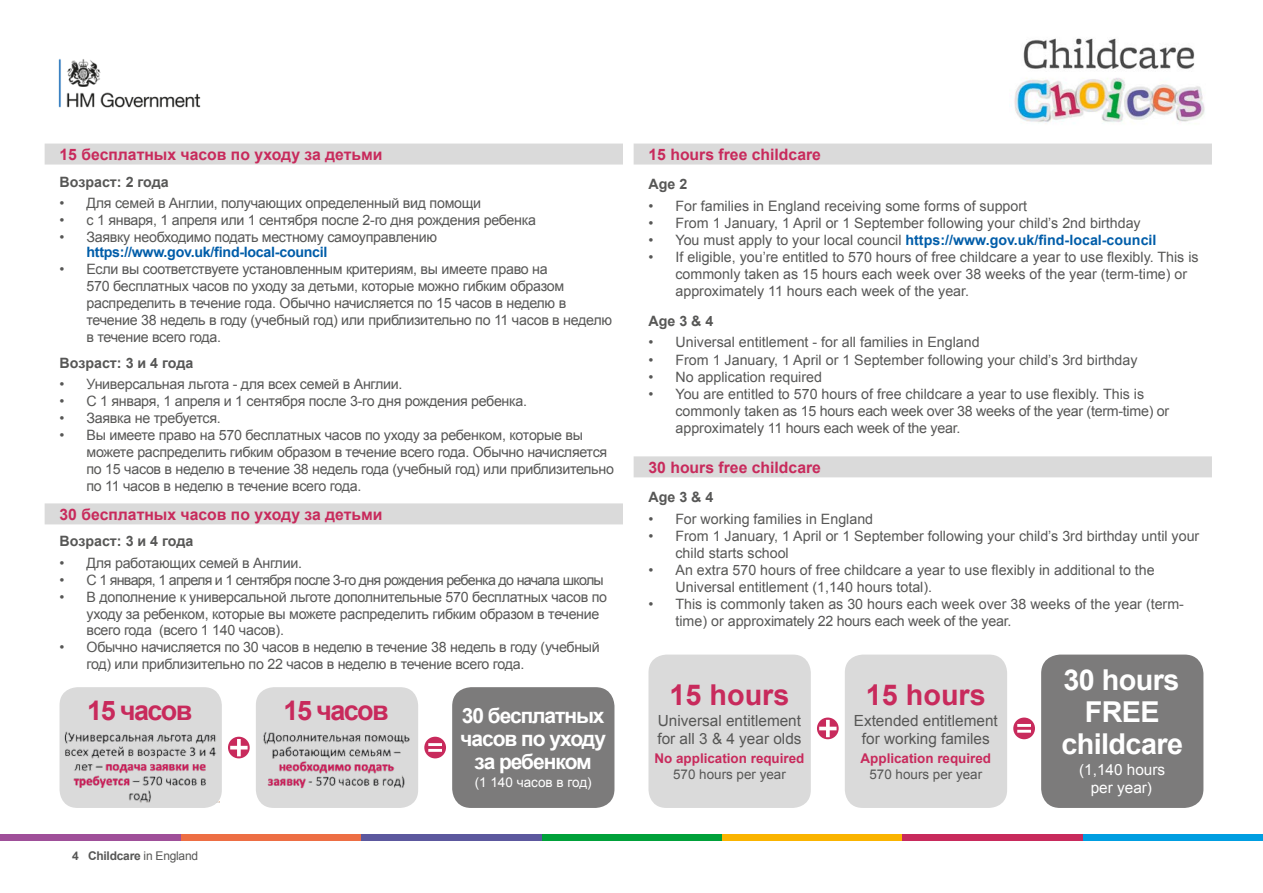
<style>
.page{position:relative;width:1263px;height:893px;background:#fff}
.page>*{position:absolute;margin:0;border:0;box-sizing:border-box;transform-origin:0 0}
.t1{font:700 28.8px/31.5px "Arial";letter-spacing:-.02em;color:#fff;text-align:center}
.t2{font:700 28.8px "Arial";color:#c82a5c}
.t3{font:700 27px "Arial";letter-spacing:-.06em;color:#c82a5c}
.t4{font:700 21px/22.8px "Arial";letter-spacing:-.05em;color:#fff;text-align:center}
.t5{font:700 15.75px "Arial";color:#c82a5c}
.t6{font:15.3px/18.5px "Arial";color:#575756}
.t7{font:15.3px/18.5px "Arial";color:#fff;text-align:center}
.t8{font:14.25px/17px "Arial";letter-spacing:-.02em;color:#575756}
.t9{font:14.25px/17.1px "Arial";color:#575756}
.t10{font:700 14.25px "Arial";letter-spacing:-.01em;color:#005da9}
.t11{font:14.25px "Arial";letter-spacing:-.05em;color:#575756}
.t12{font:700 14.25px "Arial";color:#575756}
.t13{font:13.5px "Arial";color:#fff}
.t14{font:700 13.35px "Arial";color:#c82a5c}
.t15{font:13.35px "Arial";color:#575756}
.t16{font:700 12px "Arial";letter-spacing:-.02em;color:#575756}
.s1{font-weight:400}
.s2{font-weight:400;color:#575756}
</style>
<div class="page">
<div style="left:1082px;top:834px;width:181px;height:7px;background:#009ee1"></div>
<div style="left:902px;top:834px;width:180px;height:7px;background:#c82a5c"></div>
<div style="left:722px;top:834px;width:180px;height:7px;background:#fab400"></div>
<div style="left:541px;top:834px;width:181px;height:7px;background:#00a13a"></div>
<div style="left:361px;top:834px;width:180px;height:7px;background:#5c589e"></div>
<div style="left:180px;top:834px;width:181px;height:7px;background:#ed6e44"></div>
<div style="left:0;top:834px;width:180px;height:7px;background:#9f4f99"></div>
<img style="left:1014px;top:38px;width:191px;height:86px">
<img style="left:58px;top:59px;width:143px;height:49px">
<div style="left:634px;top:144px;width:578px;height:21px;background:#dadada"></div>
<div style="left:634px;top:456px;width:578px;height:21px;background:#dadada"></div>
<div style="left:648px;top:655px;width:163px;height:153px;background:#dadada;border-radius:18px"></div>
<div style="left:845px;top:655px;width:162px;height:153px;background:#dadada;border-radius:18px"></div>
<div style="left:1041px;top:655px;width:162px;height:153px;background:#7c7b7b;border-radius:19px"></div>
<svg style="left:817px;top:717px;width:22px;height:22px"></svg>
<svg style="left:819px;top:720px;width:17px;height:17px"></svg>
<svg style="left:1013px;top:717px;width:22px;height:22px"></svg>
<hr style="left:1017px;top:730px;width:14px;height:3px;background:#fff">
<hr style="left:1017px;top:724px;width:14px;height:3px;background:#fff">
<div style="left:45px;top:144px;width:578px;height:21px;background:#dadada"></div>
<div style="left:45px;top:503px;width:578px;height:21px;background:#dadada"></div>
<svg style="left:228px;top:737px;width:22px;height:21px"></svg>
<svg style="left:230px;top:739px;width:18px;height:17px"></svg>
<div style="left:424px;top:737px;width:22px;height:21px;background:#c82a5c;border-radius:50%"></div>
<hr style="left:428px;top:749px;width:14px;height:3px;background:#fff">
<hr style="left:428px;top:743px;width:14px;height:3px;background:#fff">
<div style="left:60px;top:687px;width:162px;height:121px;background:#dadada;border-radius:18px"></div>
<div style="left:256px;top:687px;width:162px;height:121px;background:#dadada;border-radius:18px"></div>
<div style="left:452px;top:687px;width:162px;height:121px;background:#7c7b7b;border-radius:19px"></div>
<img style="left:60px;top:731px;width:160px;height:73px">
<img style="left:257px;top:732px;width:160px;height:72px">
<p class="t5" style="left:60px;top:144px;width:324px">15 бесплатных часов по уходу за детьми</p>
<p class="t12" style="left:60px;top:172px;width:111px">Возраст: 2 года</p>
<p class="t8" style="left:60px;top:194px;width:423px">• Для семей в Англии, получающих определенный вид помощи</p>
<p class="t8" style="left:60px;top:211px;width:478px">• с 1 января, 1 апреля или 1 сентября после 2-го дня рождения ребенка</p>
<p class="t8" style="left:60px;top:228px;width:379px">• Заявку необходимо подать местному самоуправлению</p>
<p class="t10" style="left:87px;top:243px;width:243px">https://www.gov.uk/find-local-council</p>
<p class="t8" style="left:87px;top:261px;width:527px;text-indent:-27px">• Если вы соответствуете установленным критериям, вы имеете право на<br>570 бесплатных часов по уходу за детьми, которые можно гибким образом распределить в течение года. Обычно начисляется по 15 часов в неделю в течение 38 недель в году (учебный год) или приблизительно по 11 часов в неделю в течение всего года.</p>
<p class="t12" style="left:60px;top:353px;width:135px">Возраст: 3 и 4 года</p>
<p class="t8" style="left:60px;top:376px;width:345px">• Универсальная льгота - для всех семей в Англии.</p>
<p class="t8" style="left:60px;top:392px;width:469px">• С 1 января, 1 апреля и 1 сентября после 3-го дня рождения ребенка.</p>
<p class="t8" style="left:60px;top:409px;width:163px">• Заявка не требуется.</p>
<p class="t8" style="left:87px;top:426px;width:529px;text-indent:-27px">• Вы имеете право на 570 бесплатных часов по уходу за ребенком, которые вы можете распределить гибким образом в течение всего года. Обычно начисляется по 15 часов в неделю в течение 38 недель года (учебный год) или приблизительно по 11 часов в неделю в течение всего года.</p>
<p class="t5" style="left:60px;top:504px;width:324px">30 бесплатных часов по уходу за детьми</p>
<p class="t12" style="left:60px;top:532px;width:135px">Возраст: 3 и 4 года</p>
<p class="t8" style="left:60px;top:554px;width:244px">• Для работающих семей в Англии.</p>
<p class="t11" style="left:60px;top:570px;width:546px">• С 1 января, 1 апреля и 1 сентября после 3-го дня рождения ребенка до начала школы</p>
<p class="t8" style="left:87px;top:588px;width:522px;text-indent:-27px">• В дополнение к универсальной льготе дополнительные 570 бесплатных часов по уходу за ребенком, которые вы можете распределить гибким образом в течение всего года (всего 1 140 часов).</p>
<p class="t8" style="left:87px;top:639px;width:515px;text-indent:-27px">• Обычно начисляется по 30 часов в неделю в течение 38 недель в году (учебный год) или приблизительно по 22 часов в неделю в течение всего года.</p>
<h2 class="t3" style="left:87px;top:692px;width:107px">15 часов</h2>
<h2 class="t3" style="left:284px;top:692px;width:107px">15 часов</h2>
<h3 class="t4" style="left:460px;top:705px;width:147px">30 бесплатных часов по уходу за ребенком</h3>
<p class="t13" style="left:475px;top:774px;width:119px">(1 140 часов в год)</p>
<p class="t16" style="left:72px;top:848px;width:127px">4 Childcare <span class="s1">in England</span></p>
<p class="t5" style="left:648px;top:144px;width:174px">15 hours free childcare</p>
<p class="t12" style="left:648px;top:175px;width:40px">Age 2</p>
<p class="t9" style="left:648px;top:197px;width:380px">• For families in England receiving some forms of support</p>
<p class="t9" style="left:648px;top:214px;width:494px">• From 1 January, 1 April or 1 September following your child’s 2nd birthday</p>
<p class="t10" style="left:648px;top:231px;width:509px"><span class="s2">• You must apply to your local council</span> https://www.gov.uk/find-local-council</p>
<p class="t9" style="left:675px;top:249px;width:525px;text-indent:-27px">• If eligible, you’re entitled to 570 hours of free childcare a year to use flexibly. This is commonly taken as 15 hours each week over 38 weeks of the year (term-time) or approximately 11 hours each week of the year.</p>
<p class="t12" style="left:648px;top:312px;width:66px">Age 3 &amp; 4</p>
<p class="t9" style="left:648px;top:334px;width:333px">• Universal entitlement - for all families in England</p>
<p class="t9" style="left:648px;top:351px;width:491px">• From 1 January, 1 April or 1 September following your child’s 3rd birthday</p>
<p class="t9" style="left:648px;top:368px;width:175px">• No application required</p>
<p class="t9" style="left:675px;top:385px;width:495px;text-indent:-27px">• You are entitled to 570 hours of free childcare a year to use flexibly. This is commonly taken as 15 hours each week over 38 weeks of the year (term-time) or approximately 11 hours each week of the year.</p>
<p class="t5" style="left:648px;top:457px;width:174px">30 hours free childcare</p>
<p class="t12" style="left:648px;top:488px;width:66px">Age 3 &amp; 4</p>
<p class="t9" style="left:648px;top:510px;width:226px">• For working families in England</p>
<p class="t9" style="left:675px;top:527px;width:525px;text-indent:-27px">• From 1 January, 1 April or 1 September following your child’s 3rd birthday until your child starts school</p>
<p class="t9" style="left:675px;top:561px;width:481px;text-indent:-27px">• An extra 570 hours of free childcare a year to use flexibly in additional to the<br>Universal entitlement (1,140 hours total).</p>
<p class="t9" style="left:675px;top:596px;width:510px;text-indent:-27px">• This is commonly taken as 30 hours each week over 38 weeks of the year (term&shy;time) or approximately 22 hours each week of the year.</p>
<h1 class="t2" style="left:669px;top:675px;width:121px">15 hours</h1>
<p class="t6" style="left:657px;top:711px;width:146px">Universal entitlement for all 3 &amp; 4 year olds</p>
<p class="t14" style="left:654px;top:749px;width:151px">No application required</p>
<p class="t15" style="left:673px;top:765px;width:114px">570 hours per year</p>
<h1 class="t2" style="left:866px;top:675px;width:121px">15 hours</h1>
<p class="t6" style="left:854px;top:711px;width:146px;text-align:center">Extended entitlement for working familes</p>
<p class="t14" style="left:860px;top:749px;width:132px">Application required</p>
<p class="t15" style="left:869px;top:765px;width:114px">570 hours per year</p>
<h1 class="t1" style="left:1061px;top:666px;width:123px">30 hours<br>FREE childcare</h1>
<p class="t7" style="left:1079px;top:760px;width:88px">(1,140 hours per year)</p>
</div>
